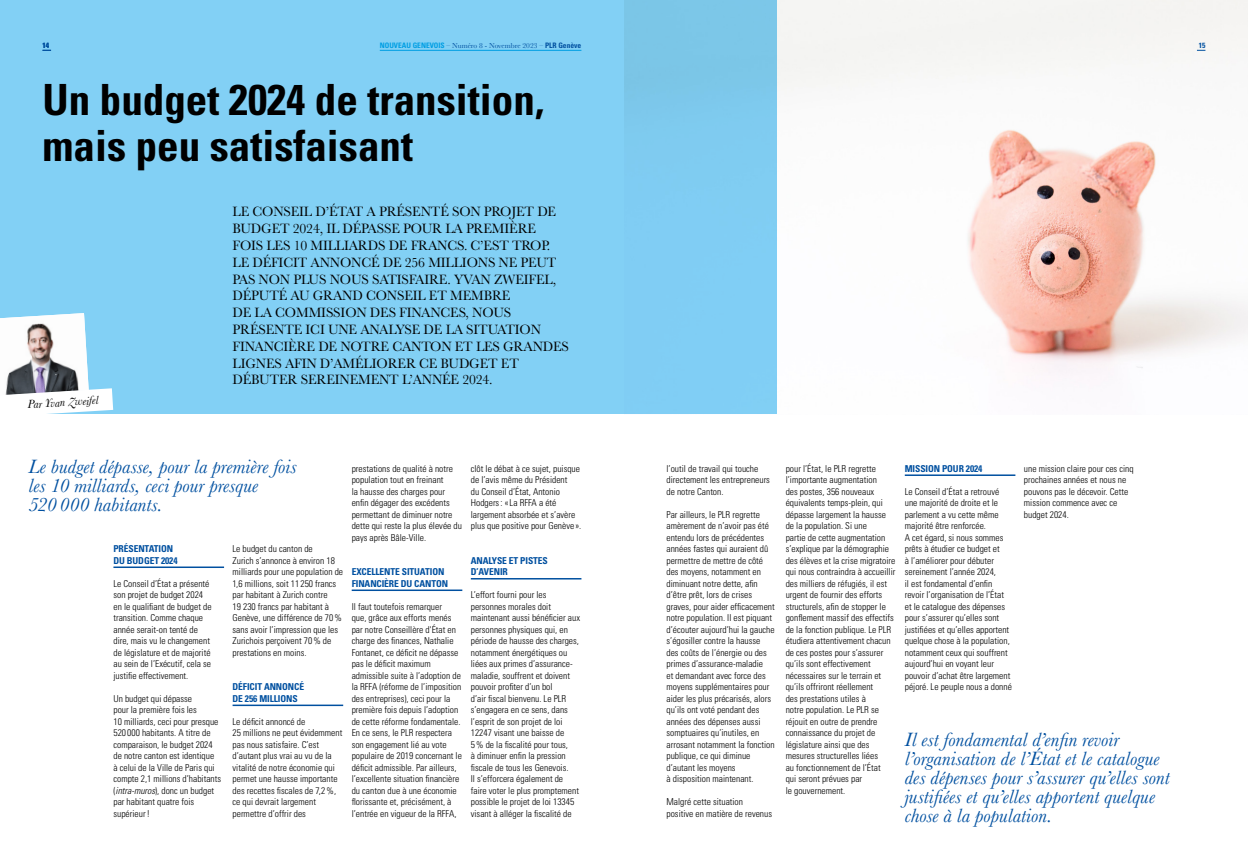
<style>
.page{position:relative;width:1248px;height:865px;background:#fff}
.page>*{position:absolute;margin:0;border:0;box-sizing:border-box;transform-origin:0 0}
.titre_article_1{font:700 condensed 43px/46px "Univers LT Std";color:#000}
.exergue_2{font:italic 20px/19px "Baskerville";color:#0050a0}
.chapeau{font:14px/16.8px "Baskerville";letter-spacing:-.01em;color:#000}
.Annonce_Auteur{font:italic 12px "Baskerville";color:#000}
.texte_courant{font:300 condensed 9.5px/11.5px "Univers LT Std";color:#000}
.titre_paragraphe{font:700 condensed 9.5px/11.5px "Univers LT Std";letter-spacing:-.01em;color:#0050a0}
.t1{font:7.5px "Baskerville";color:#0050a0}
.t2{font:700 condensed 7.5px "Univers LT Std";color:#0050a0}
.s1{font-family:"Univers LT Std";font-weight:700;font-stretch:condensed;color:#009ee3}
.s2{font-family:"Univers LT Std";font-weight:700;font-stretch:condensed}
.s3{font-style:italic}
</style>
<div class="page">
<img style="left:777px;top:0;width:470px;height:375px">
<div style="left:0;top:0;width:777px;height:414px;background:#82d0f5"></div>
<hr style="left:113px;top:566px;width:111px;height:2px;background:#0050a0">
<hr style="left:232px;top:704px;width:111px;height:2px;background:#0050a0">
<hr style="left:351px;top:589px;width:111px;height:2px;background:#0050a0">
<hr style="left:471px;top:578px;width:110px;height:1px;background:#0050a0">
<hr style="left:904px;top:474px;width:111px;height:2px;background:#0050a0">
<svg style="left:0;top:313px;width:113px;height:101px"></svg>
<hr style="left:380px;top:50px;width:201px;height:1px;background:#009ee3">
<p class="t2" style="left:43px;top:41px;width:8px">14</p>
<p class="t1" style="left:380px;top:41px;width:203px"><span class="s1">NOUVEAU GENEVOIS</span> – Numéro 8 - Novembre 2023 – <span class="s2">PLR Genève</span></p>
<p class="t2" style="left:1198px;top:41px;width:8px">15</p>
<p class="titre_article_1" style="left:43px;top:76px;width:503px">Un budget 2024 de transition, mais peu satisfaisant</p>
<p class="chapeau" style="left:232px;top:203px;width:338px">LE CONSEIL D’ÉTAT A PRÉSENTÉ SON PROJET DE BUDGET 2024, IL DÉPASSE POUR LA PREMIÈRE FOIS LES 10 MILLIARDS DE FRANCS. C’EST TROP.<br>LE DÉFICIT ANNONCÉ DE 256 MILLIONS NE PEUT PAS NON PLUS NOUS SATISFAIRE. YVAN ZWEIFEL, DÉPUTÉ AU GRAND CONSEIL ET MEMBRE<br>DE LA COMMISSION DES FINANCES, NOUS PRÉSENTE ICI UNE ANALYSE DE LA SITUATION FINANCIÈRE DE NOTRE CANTON ET LES GRANDES LIGNES AFIN D’AMÉLIORER CE BUDGET ET DÉBUTER SEREINEMENT L’ANNÉE 2024.</p>
<p class="Annonce_Auteur" style="left:27px;top:396px;width:72px;rotate:-4deg">Par Yvan Zweifel</p>
<p class="exergue_2" style="left:28px;top:457px;width:270px">Le budget dépasse, pour la première fois les 10 milliards, ceci pour presque<br>520000 habitants.</p>
<p class="titre_paragraphe" style="left:113px;top:543px;width:66px">PRÉSENTATION<br>DU BUDGET 2024</p>
<p class="texte_courant" style="left:113px;top:577px;width:100px">Le Conseil d’État a présenté son projet de budget 2024 en le qualifiant de budget de transition. Comme chaque année serait-on tenté de dire, mais vu le changement de législature et de majorité au sein de l’Exécutif, cela se justifie effectivement.</p>
<p class="texte_courant" style="left:113px;top:692px;width:109px">Un budget qui dépasse<br>pour la première fois les<br>10 milliards, ceci pour presque<br>520 000 habitants. A titre de comparaison, le budget 2024 de notre canton est identique<br>à celui de la Ville de Paris qui compte 2,1 millions d’habitants (<span class="s3">intra-muros</span>), donc un budget par habitant quatre fois supérieur!</p>
<p class="texte_courant" style="left:232px;top:543px;width:112px">Le budget du canton de<br>Zurich s’annonce à environ 18 milliards pour une population de<br>1,6 millions, soit 11 250 francs par habitant à Zurich contre<br>19 230 francs par habitant à<br>Genève, une différence de 70% sans avoir l’impression que les<br>Zurichois perçoivent 70% de prestations en moins.</p>
<p class="titre_paragraphe" style="left:232px;top:681px;width:73px">DÉFICIT ANNONCÉ<br>DE 256 MILLIONS</p>
<p class="texte_courant" style="left:232px;top:715px;width:111px">Le déficit annoncé de<br>25 millions ne peut évidemment pas nous satisfaire. C’est d’autant plus vrai au vu de la vitalité de notre économie qui permet une hausse importante des recettes fiscales de 7,2%, ce qui devrait largement permettre d’offrir des</p>
<p class="texte_courant" style="left:351px;top:462px;width:112px">prestations de qualité à notre population tout en freinant<br>la hausse des charges pour enfin dégager des excédents permettant de diminuer notre dette qui reste la plus élevée du pays après Bâle-Ville.</p>
<p class="titre_paragraphe" style="left:351px;top:566px;width:98px">EXCELLENTE SITUATION<br>FINANCIÈRE DU CANTON</p>
<p class="texte_courant" style="left:351px;top:600px;width:112px">Il faut toutefois remarquer<br>que, grâce aux efforts menés par notre Conseillère d'État en charge des finances, Nathalie<br>Fontanet, ce déficit ne dépasse pas le déficit maximum admissible suite à l’adoption de la RFFA (réforme de l’imposition des entreprises), ceci pour la première fois depuis l’adoption de cette réforme fondamentale.<br>En ce sens, le PLR respectera son engagement lié au vote populaire de 2019 concernant le déficit admissible. Par ailleurs, l’excellente situation financière du canton due à une économie florissante et, précisément, à l’entrée en vigueur de la RFFA,</p>
<p class="texte_courant" style="left:471px;top:462px;width:112px">clôt le débat à ce sujet, puisque de l’avis même du Président<br>du Conseil d’État, Antonio<br>Hodgers: «La RFFA a été largement absorbée et s’avère plus que positive pour Genève ».</p>
<p class="titre_paragraphe" style="left:471px;top:554px;width:78px">ANALYSE ET PISTES<br>D’AVENIR</p>
<p class="texte_courant" style="left:471px;top:589px;width:111px">L’effort fourni pour les personnes morales doit maintenant aussi bénéficier aux personnes physiques qui, en période de hausse des charges, notamment énergétiques ou liées aux primes d’assurance&shy;maladie, souffrent et doivent pouvoir profiter d’un bol<br>d’air fiscal bienvenu. Le PLR s’engagera en ce sens, dans l’esprit de son projet de loi<br>12247 visant une baisse de<br>5% de la fiscalité pour tous,<br>à diminuer enfin la pression fiscale de tous les Genevois.<br>Il s’efforcera également de faire voter le plus promptement possible le projet de loi 13345 visant à alléger la fiscalité de</p>
<p class="texte_courant" style="left:666px;top:462px;width:105px">l’outil de travail qui touche directement les entrepreneurs de notre Canton.</p>
<p class="texte_courant" style="left:666px;top:508px;width:110px">Par ailleurs, le PLR regrette amèrement de n’avoir pas été entendu lors de précédentes années fastes qui auraient dû permettre de mettre de côté des moyens, notamment en diminuant notre dette, afin d’être prêt, lors de crises graves, pour aider efficacement notre population. Il est piquant d’écouter aujourd’hui la gauche s’égosiller contre la hausse des coûts de l’énergie ou des primes d’assurance-maladie<br>et demandant avec force des moyens supplémentaires pour aider les plus précarisés, alors qu’ils ont voté pendant des années des dépenses aussi somptuaires qu’inutiles, en arrosant notamment la fonction publique, ce qui diminue d’autant les moyens<br>à disposition maintenant.</p>
<p class="texte_courant" style="left:666px;top:796px;width:107px">Malgré cette situation positive en matière de revenus</p>
<p class="texte_courant" style="left:785px;top:462px;width:111px">pour l’État, le PLR regrette l’importante augmentation<br>des postes, 356 nouveaux équivalents temps-plein, qui dépasse largement la hausse de la population. Si une<br>partie de cette augmentation s’explique par la démographie des élèves et la crise migratoire qui nous contraindra à accueillir des milliers de réfugiés, il est urgent de fournir des efforts structurels, afin de stopper le gonflement massif des effectifs de la fonction publique. Le PLR étudiera attentivement chacun de ces postes pour s’assurer qu’ils sont effectivement nécessaires sur le terrain et qu’ils offriront réellement<br>des prestations utiles à<br>notre population. Le PLR se réjouit en outre de prendre connaissance du projet de législature ainsi que des mesures structurelles liées<br>au fonctionnement de l’État<br>qui seront prévues par<br>le gouvernement.</p>
<p class="titre_paragraphe" style="left:904px;top:462px;width:79px">MISSION POUR 2024</p>
<p class="texte_courant" style="left:1023px;top:462px;width:111px">une mission claire pour ces cinq prochaines années et nous ne pouvons pas le décevoir. Cette mission commence avec ce budget 2024.</p>
<p class="texte_courant" style="left:904px;top:485px;width:109px">Le Conseil d’État a retrouvé une majorité de droite et le parlement a vu cette même majorité être renforcée.<br>A cet égard, si nous sommes prêts à étudier ce budget et<br>à l’améliorer pour débuter sereinement l’année 2024,<br>il est fondamental d’enfin revoir l’organisation de l’État et le catalogue des dépenses pour s’assurer qu’elles sont justifiées et qu’elles apportent quelque chose à la population, notamment ceux qui souffrent aujourd’hui en voyant leur pouvoir d’achat être largement péjoré. Le peuple nous a donné</p>
<p class="exergue_2" style="left:904px;top:730px;width:266px">Il est fondamental d’enfin revoir l’organisation de l’État et le catalogue des dépenses pour s’assurer qu’elles sont justifiées et qu’elles apportent quelque chose à la population.</p>
</div>
